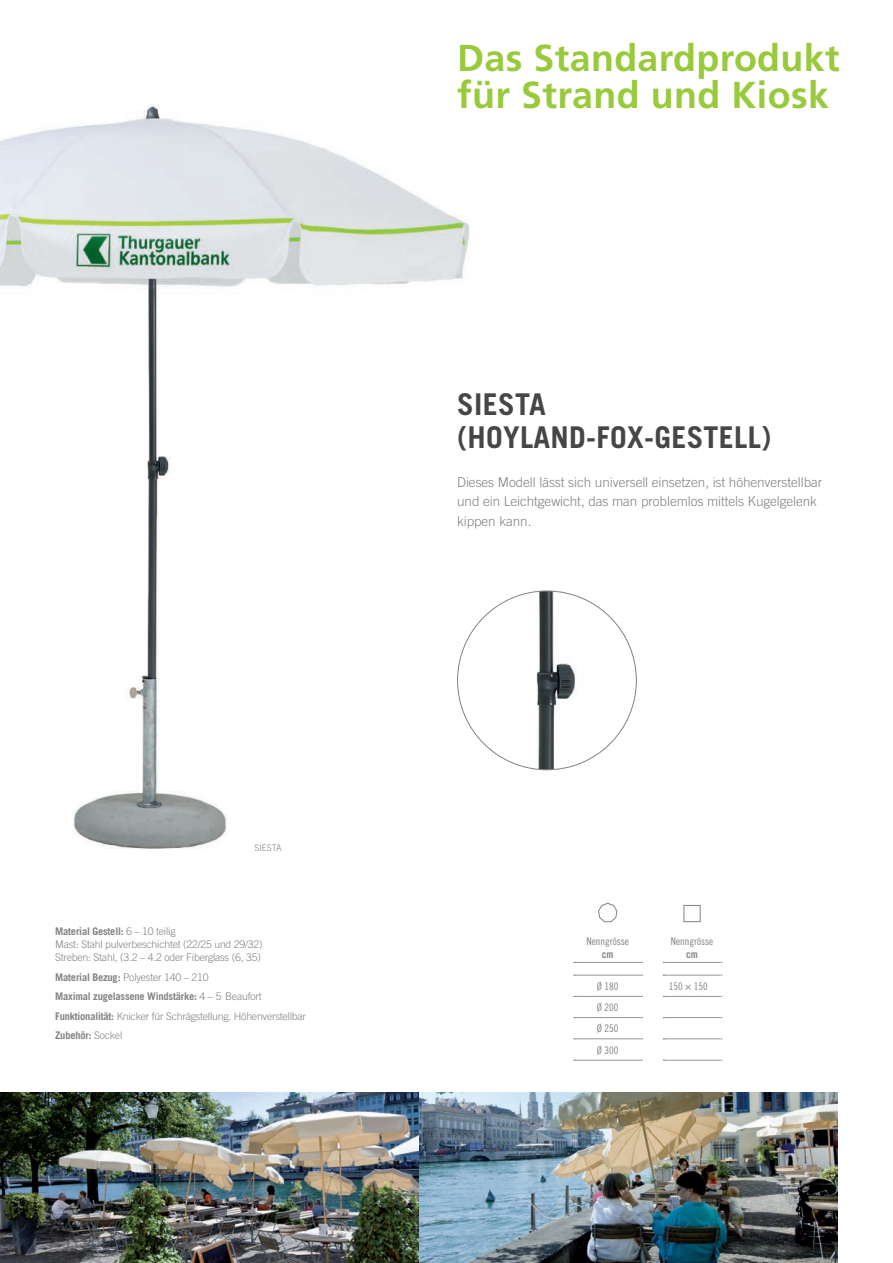
<style>
.page{position:relative;width:893px;height:1263px;background:#fff}
.page>*{position:absolute;margin:0;border:0;box-sizing:border-box;transform-origin:0 0}
.P_Name_20_22{font:700 37.5px "Frutiger";letter-spacing:.01em;color:#99ca3b}
.P_Lauftext_9_13{font:700 30px "Trade Gothic";letter-spacing:.01em;color:#474645}
.P_Lauftext_9_13-2{font:300 13.5px/19.5px "Trade Gothic";letter-spacing:-.005em;color:#828282}
.P_ListenAufzählung_7{font:300 10.5px "Trade Gothic";letter-spacing:-.02em;color:#828282}
.P_ListenAufzählung_7-2{font:700 10.5px "Trade Gothic";letter-spacing:-.02em;color:#828282}
.Tabelle_7_8_4_Tabula{font:10.5px "Trade Gothic Cond Eighteen";color:#828282}
.Tabelle_7_8_4{font:10.5px "Trade Gothic Cond Eighteen";color:#828282}
.Tabelle_7_8_4-2{font:10.5px "Trade Gothic Bold Cond Twenty";color:#828282}
.P_Patent_6_7{font:300 9px "Trade Gothic";color:#828282}
.s1{font-weight:300}
.s2{font-weight:700}
</style>
<div class="page">
<img style="left:0;top:104px;width:623px;height:745px">
<img style="left:0;top:1093px;width:838px;height:170px">
<img style="left:458px;top:591px;width:178px;height:179px;border-radius:89px">
<svg style="left:574px;top:962px;width:69px;height:1px"></svg>
<svg style="left:574px;top:975px;width:69px;height:1px"></svg>
<svg style="left:574px;top:996px;width:69px;height:1px"></svg>
<svg style="left:663px;top:962px;width:59px;height:1px"></svg>
<svg style="left:663px;top:975px;width:59px;height:1px"></svg>
<svg style="left:663px;top:996px;width:59px;height:1px"></svg>
<svg style="left:663px;top:1017px;width:59px;height:1px"></svg>
<svg style="left:663px;top:1039px;width:59px;height:1px"></svg>
<svg style="left:663px;top:1060px;width:59px;height:1px"></svg>
<svg style="left:574px;top:1017px;width:69px;height:1px"></svg>
<svg style="left:574px;top:1039px;width:69px;height:1px"></svg>
<svg style="left:574px;top:1060px;width:69px;height:1px"></svg>
<svg style="left:598px;top:902px;width:20px;height:20px"></svg>
<div style="left:684px;top:905px;width:17px;height:17px;border:1px solid #828282"></div>
<p class="P_Patent_6_7" style="left:254px;top:842px;width:29px">SIESTA</p>
<p class="P_ListenAufzählung_7-2" style="left:55px;top:925px;width:122px">Material Gestell: <span class="s1">6 – 10 teilig</span></p>
<p class="P_ListenAufzählung_7" style="left:55px;top:938px;width:209px">Mast: Stahl pulverbeschichtet (22/25 und 29/32)</p>
<p class="P_ListenAufzählung_7" style="left:55px;top:951px;width:207px">Streben: Stahl, (3.2 – 4.2 oder Fiberglass (6, 35)</p>
<p class="P_ListenAufzählung_7" style="left:55px;top:970px;width:155px"><span class="s2">Material Bezug:</span> Polyester 140 – 210</p>
<p class="P_ListenAufzählung_7-2" style="left:55px;top:990px;width:208px">Maximal zugelassene Windstärke: <span class="s1">4 – 5 Beaufort</span></p>
<p class="P_ListenAufzählung_7" style="left:55px;top:1009px;width:252px"><span class="s2">Funktionalität:</span> Knicker für Schrägstellung. Höhenverstellbar</p>
<p class="P_ListenAufzählung_7-2" style="left:55px;top:1029px;width:69px">Zubehör: <span class="s1">Sockel</span></p>
<p class="P_Name_20_22" style="left:457px;top:36px;width:384px">Das Standardprodukt</p>
<p class="P_Name_20_22" style="left:457px;top:73px;width:373px">für Strand und Kiosk</p>
<p class="P_Lauftext_9_13" style="left:457px;top:386px;width:90px">SIESTA</p>
<p class="P_Lauftext_9_13" style="left:457px;top:418px;width:316px">(HOYLAND-FOX-GESTELL)</p>
<p class="P_Lauftext_9_13-2" style="left:457px;top:472px;width:367px">Dieses Modell lässt sich universell einsetzen, ist höhenverstellbar und ein Leichtgewicht, das man problemlos mittels Kugelgelenk kippen kann.</p>
<p class="Tabelle_7_8_4" style="left:586px;top:935px;width:44px">Nenngrösse</p>
<p class="Tabelle_7_8_4-2" style="left:602px;top:948px;width:13px">cm</p>
<p class="Tabelle_7_8_4" style="left:671px;top:935px;width:44px">Nenngrösse</p>
<p class="Tabelle_7_8_4-2" style="left:686px;top:948px;width:13px">cm</p>
<p class="Tabelle_7_8_4_Tabula" style="left:597px;top:980px;width:23px">Ø 180</p>
<p class="Tabelle_7_8_4_Tabula" style="left:669px;top:980px;width:40px">150 × 150</p>
<p class="Tabelle_7_8_4_Tabula" style="left:597px;top:1001px;width:23px">Ø 200</p>
<p class="Tabelle_7_8_4_Tabula" style="left:597px;top:1022px;width:23px">Ø 250</p>
<p class="Tabelle_7_8_4_Tabula" style="left:597px;top:1044px;width:23px">Ø 300</p>
</div>
